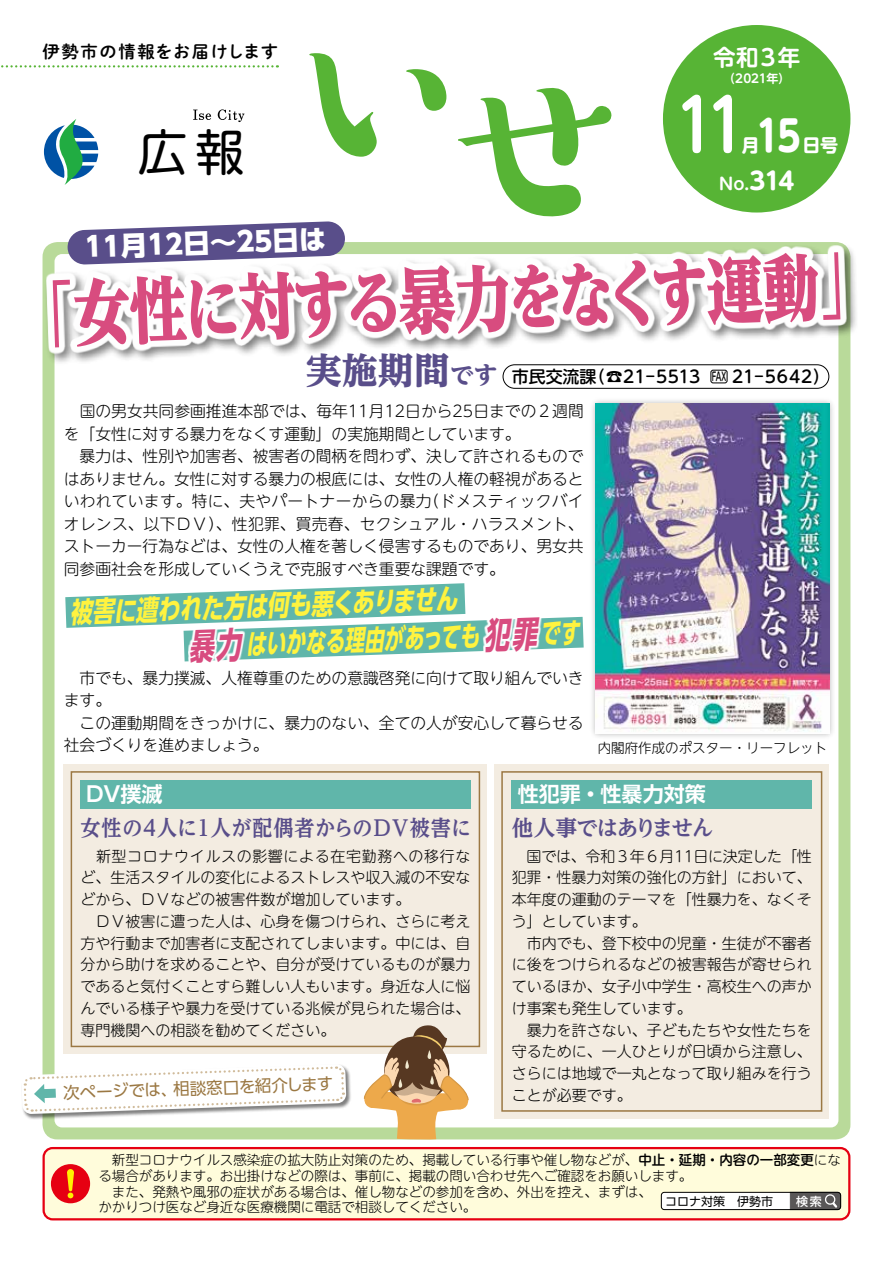
<style>
.page{position:relative;width:893px;height:1263px;background:#fff}
.page>*{position:absolute;margin:0;border:0;box-sizing:border-box;transform-origin:0 0}
.t1{font:800 expanded 72px "Reim Ythz Pr 6 N";color:#d84c7f;scale:.8 1}
.t2{font:700 70.5px "UD Shin M Go Pr 6 N De";color:#fff;scale:.85 1}
.t3{font:49.5px "UD Shin M Go Pr 6 N";color:#000}
.t4{font:700 42px "UD Shin M Go Pr 6 N";color:#fff;scale:.85 1}
.t5{font:800 36px "Reim Ythz Pr 6 N";color:#594e8a}
.t6{font:italic 700 36px "UD Shin Go Pr 6 N";color:#d84c7f;scale:.7 1}
.t7{font:italic 700 28.2px "UD Shin Go Pr 6 N";color:#fff33f;scale:.78 1}
.t8{font:italic 700 28.2px "UD Shin Go Pr 6 N";color:#fff33f;scale:.7 1}
.t9{font:800 27px "UD Shin Go Pr 6 N";color:#fff}
.t10{font:700 24px "UD Shin M Go Pr 6 N";color:#fff}
.t11{font:700 22.5px "UD Shin M Go Pr 6 N De";color:#fff}
.t12{font:700 21.75px "Reim Ythz Pr 6 N";color:#594e8a;scale:.93 1}
.t13{font:700 21.75px "Reim Ythz Pr 6 N";letter-spacing:-.07em;color:#594e8a}
.t14{font:700 21.75px "Reim Ythz Pr 6 N";letter-spacing:-.04em;color:#594e8a;scale:.93 1}
.t15{font:700 21px "UD Shin Go Pr 6 N De";color:#fff}
.t16{font:700 18px "UD Shin M Go Pr 6 N";color:#fff}
.t17{font:17.25px "Shuei M Go Std B";letter-spacing:.075em;color:#000}
.t18{font:500 16.95px "UD Shin M Go Pr 6 N";color:#000}
.t19{font:16.5px "UD Shin Go Pr 6 N";color:#9b7843}
.t20{font:700 16.5px "UD Shin M Go Pr 6 N De";color:#fff}
.t21{font:300 15.75px/22.5px "UD Shin M Go Pr 6 N";color:#000}
.t22{font:300 15px/21.8px "UD Shin M Go Pr 6 N";color:#000}
.t23{font:300 13.5px/15.8px "UD Shin M Go Pr 6 N";color:#000}
.t24{font:12px "UD Shin Go Pr 6 N";color:#000}
.t25{font:700 12px "UD Shin M Go Pr 6 N De";letter-spacing:-.01em;color:#fff}
.t26{font:500 12px "UD Shin M Go Pr 6 N";color:#000;scale:.61 1}
.t27{font:500 12px "UD Shin Go Pr 6 N";color:#fff}
.s1{font-family:"UD Shin M Go Pr 6 N De";font-size:16.5px}
.s2{font-weight:500;font-stretch:normal}
.s3{font-size:24px}
.s4{font-size:28.2px;color:#fff33f}
.s5{font-weight:500}
</style>
<div class="page">
<div style="left:43px;top:242px;width:807px;height:897px;background:#b9da9a;border-radius:15px"></div>
<div style="left:55px;top:254px;width:783px;height:873px;background:#fff;border-radius:8px"></div>
<div style="left:64px;top:764px;width:423px;height:290px;background:#f3ece1"></div>
<div style="left:71px;top:771px;width:409px;height:276px;border:2px solid #9b7843"></div>
<div style="left:495px;top:764px;width:334px;height:354px;background:#f3ece1"></div>
<div style="left:501px;top:771px;width:321px;height:341px;border:2px solid #9b7843"></div>
<div style="left:589px;top:397px;width:246px;height:343px;background:#000;opacity:.3"></div>
<img style="left:596px;top:403px;width:233px;height:330px">
<div style="left:43px;top:242px;width:816px;height:124px;background:#000;opacity:.5"></div>
<svg style="left:46px;top:244px;width:801px;height:111px"></svg>
<div style="left:503px;top:365px;width:326px;height:24px;border:1px solid #000;border-radius:12px"></div>
<div style="left:710px;top:370px;width:17px;height:13px;border:1px solid #000;border-radius:2px"></div>
<svg style="left:67px;top:221px;width:278px;height:44px"></svg>
<div style="left:80px;top:780px;width:390px;height:29px;background:#60b6aa"></div>
<div style="left:512px;top:780px;width:300px;height:29px;background:#60b6aa"></div>
<div style="left:22px;top:1064px;width:330px;height:56px;background:#000;opacity:.5"></div>
<svg style="left:22px;top:1064px;width:324px;height:50px"></svg>
<svg style="left:364px;top:1025px;width:105px;height:114px"></svg>
<div style="left:663px;top:25px;width:187px;height:188px;background:#57b435;border-radius:50%"></div>
<svg style="left:43px;top:119px;width:56px;height:66px"></svg>
<svg style="left:309px;top:53px;width:137px;height:104px"></svg>
<svg style="left:458px;top:87px;width:154px;height:130px"></svg>
<svg style="left:1px;top:65px;width:277px;height:3px"></svg>
<svg style="left:193px;top:110px;width:18px;height:10px"></svg>
<svg style="left:218px;top:109px;width:26px;height:13px"></svg>
<div style="left:44px;top:1148px;width:805px;height:71px;background:#fffcdb;border-radius:9px"></div>
<div style="left:43px;top:1147px;width:807px;height:73px;border:2px solid #e60012;border-radius:9px"></div>
<div style="left:51px;top:1164px;width:39px;height:39px;background:#e60012;border-radius:50%"></div>
<svg style="left:67px;top:1169px;width:7px;height:29px"></svg>
<div style="left:661px;top:1192px;width:180px;height:17px;background:#fff;border-radius:3px"></div>
<svg style="left:790px;top:1191px;width:49px;height:17px"></svg>
<div style="left:661px;top:1192px;width:180px;height:18px;border:1px solid #000;border-radius:3px"></div>
<svg style="left:65px;top:583px;width:519px;height:79px"></svg>
<p class="t17" style="left:43px;top:38px;width:237px">伊勢市の情報をお届けします</p>
<h3 class="t3" style="left:138px;top:111px;width:108px">広報</h3>
<h3 class="t11" style="left:713px;top:39px;width:88px">令和３年</h3>
<p class="t25" style="left:723px;top:68px;width:68px">（2021年(</p>
<h2 class="t2" style="left:675px;top:65px;width:84px">11</h2>
<h3 class="t4" style="left:756px;top:100px;width:54px">15</h3>
<p class="t16" style="left:802px;top:130px;width:37px">日号</p>
<p class="t16" style="left:741px;top:130px;width:19px">月</p>
<h3 class="t10" style="left:744px;top:160px;width:51px"><span class="s1">.</span>314</h3>
<p class="t20" style="left:719px;top:169px;width:27px">No</p>
<h3 class="t9" style="left:84px;top:225px;width:243px;rotate:-2deg">11月12日～25日は</h3>
<h1 class="t1" style="left:15px;top:253px;width:1077px;rotate:-2deg"><span class="s2">「</span>女性に対する暴力をなくす運動<span class="s2">「</span></h1>
<p class="t18" style="left:732px;top:362px;width:99px">21－5642(</p>
<h3 class="t5" style="left:306px;top:340px;width:194px">実施期間<span class="s3">です</span></h3>
<p class="t18" style="left:588px;top:362px;width:114px">（☎21－5513</p>
<p class="t18" style="left:512px;top:362px;width:86px">市民交流課</p>
<p class="t26" style="left:712px;top:366px;width:25px">FAX</p>
<p class="t21" style="left:64px;top:399px;width:521px">　国の男女共同参画推進本部では、毎年11月12日から25日までの２週間</p>
<p class="t21" style="left:64px;top:422px;width:458px">を「女性に対する暴力をなくす運動」の実施期間としています。</p>
<p class="t21" style="left:64px;top:444px;width:521px">　暴力は、性別や加害者、被害者の間柄を問わず、決して許されるもので</p>
<p class="t21" style="left:64px;top:467px;width:521px">はありません。女性に対する暴力の根底には、女性の人権の軽視があると</p>
<p class="t21" style="left:424px;top:489px;width:161px">（ドメスティックバイ</p>
<p class="t21" style="left:64px;top:489px;width:521px">いわれています。特に、夫やパートナーからの暴力<br>オレンス、以下ＤＶ）、性犯罪、買売春、セクシュアル・ハラスメント、ストーカー行為などは、女性の人権を著しく侵害するものであり、男女共同参画社会を形成していくうえで克服すべき重要な課題です。</p>
<h3 class="t7" style="left:69px;top:589px;width:498px;rotate:-2deg">被害に遭われた方は何も悪くありません</h3>
<h3 class="t6" style="left:482px;top:606px;width:138px;rotate:-2deg">犯罪<span class="s4">です</span></h3>
<h3 class="t8" style="left:245px;top:621px;width:335px;rotate:-2deg">はいかなる理由があっても</h3>
<p class="t21" style="left:64px;top:666px;width:521px">　市でも、暴力撲滅、人権尊重のための意識啓発に向けて取り組んでいきます。<br>　この運動期間をきっかけに、暴力のない、全ての人が安心して暮らせる社会づくりを進めましょう。</p>
<h3 class="t15" style="left:518px;top:777px;width:189px">性犯罪・性暴力対策</h3>
<p class="t23" style="left:598px;top:739px;width:231px">内閣府作成のポスター・リーフレット</p>
<h3 class="t15" style="left:85px;top:777px;width:79px">ＤＶ撲滅</h3>
<h3 class="t12" style="left:193px;top:810px;width:300px">１人が配偶者からのＤＶ被害に</h3>
<h3 class="t13" style="left:512px;top:810px;width:204px">他人事ではありません</h3>
<h3 class="t14" style="left:80px;top:810px;width:127px">女性の４人に</h3>
<p class="t22" style="left:80px;top:844px;width:392px">　新型コロナウイルスの影響による在宅勤務への移行など、生活スタイルの変化によるストレスや収入減の不安などから、ＤＶなどの被害件数が増加しています。<br>　ＤＶ被害に遭った人は、心身を傷つけられ、さらに考え方や行動まで加害者に支配されてしまいます。中には、自分から助けを求めることや、自分が受けているものが暴力であると気付くことすら難しい人もいます。身近な人に悩んでいる様子や暴力を受けている兆候が見られた場合は、専門機関への相談を勧めてください。</p>
<p class="t22" style="left:512px;top:844px;width:301px">　国では、令和３年６月11日に決定した「性犯罪・性暴力対策の強化の方針」において、本年度の運動のテーマを「性暴力を、なくそう」としています。<br>　市内でも、登下校中の児童・生徒が不審者に後をつけられるなどの被害報告が寄せられているほか、女子小中学生・高校生への声かけ事案も発生しています。<br>　暴力を許さない、子どもたちや女性たちを守るために、一人ひとりが日頃から注意し、さらには地域で一丸となって取り組みを行うことが必要です。</p>
<p class="t19" style="left:173px;top:1076px;width:162px;rotate:-2deg">相談窓口を紹介します</p>
<p class="t19" style="left:63px;top:1079px;width:116px;rotate:-2deg">次ページでは、</p>
<p class="t23" style="left:98px;top:1151px;width:744px">　新型コロナウイルス感染症の拡大防止対策のため、掲載している行事や催し物などが、<span class="s5">中止・延期・内容の一部変更</span>になる場合があります。お出掛けなどの際は、事前に、掲載の問い合わせ先へご確認をお願いします。<br>　また、発熱や風邪の症状がある場合は、催し物などの参加を含め、外出を控え、まずは、</p>
<p class="t27" style="left:796px;top:1191px;width:27px">検索</p>
<p class="t24" style="left:665px;top:1191px;width:110px">コロナ対策　伊勢市</p>
<p class="t23" style="left:98px;top:1199px;width:379px">かかりつけ医など身近な医療機関に電話で相談してください。</p>
</div>
